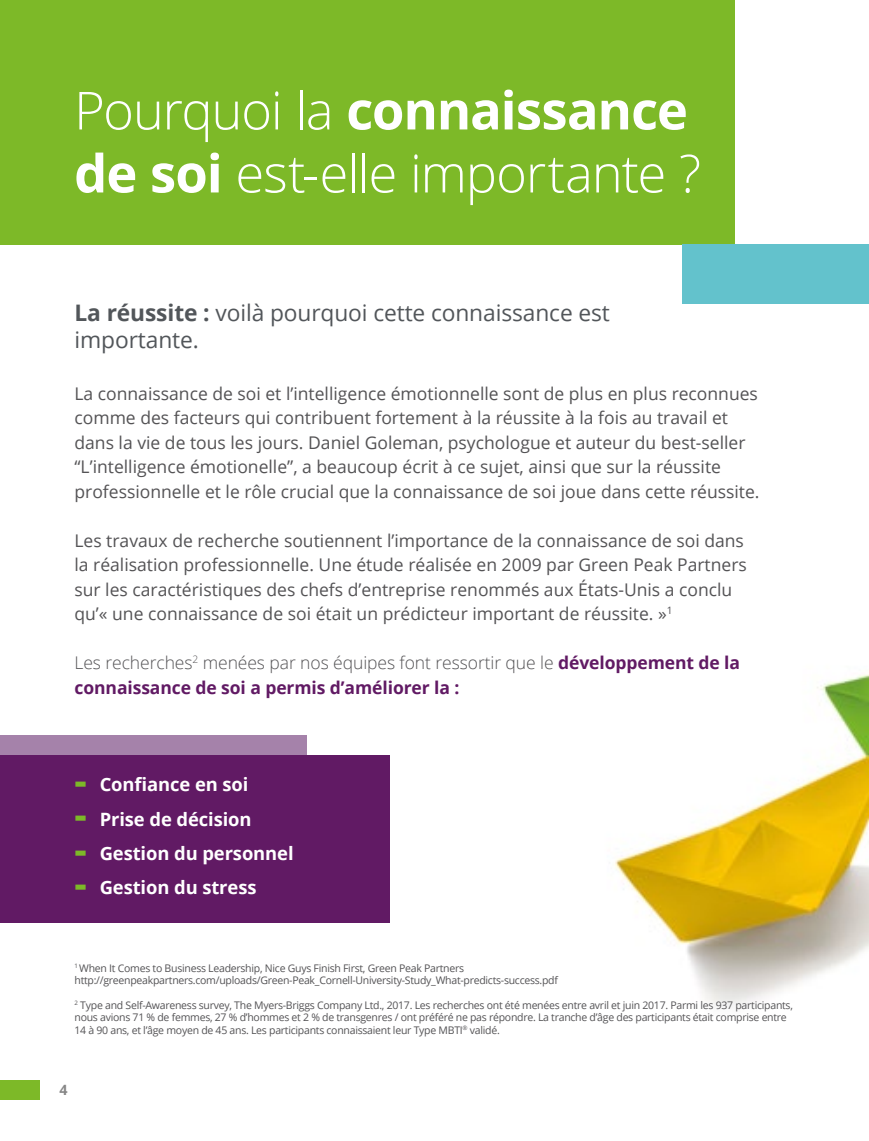
<style>
.page{position:relative;width:869px;height:1141px;background:#fff}
.page>*{position:absolute;margin:0;border:0;box-sizing:border-box;transform-origin:0 0}
.t1{font:300 52.5px/63px "Open Sans";letter-spacing:-.02em;color:#fff}
.t2{font:22.75px/27.3px "Open Sans";letter-spacing:-.005em;color:#52565a}
.t3{font:700 18.38px "Open Sans";letter-spacing:-.005em;color:#fff}
.t4{font:17.5px/24.5px "Open Sans";color:#545355}
.t5{font:700 17.5px/24.5px "Open Sans";letter-spacing:-.005em;color:#611a64}
.t6{font:700 14.17px "Open Sans";color:#878787}
.t7{font:10.5px/12.6px "Open Sans";letter-spacing:-.025em;color:#545355}
.s1{font-weight:700}
.s2{font-weight:300;color:#545355}
.s3{font-weight:800;font-size:33.07px;color:#7db928}
</style>
<div class="page">
<div style="left:0;top:1080px;width:40px;height:20px;background:#7db928"></div>
<img style="left:615px;top:674px;width:253px;height:332px">
<div style="left:0;top:755px;width:389px;height:168px;background:#611a64"></div>
<div style="left:0;top:0;width:734px;height:244px;background:#7db928"></div>
<div style="left:681px;top:244px;width:187px;height:60px;background:#63c2cc"></div>
<div style="left:0;top:735px;width:307px;height:20px;background:#a582aa"></div>
<h1 class="t1" style="left:74px;top:78px;width:628px">Pourquoi la <span class="s1">connaissance de soi</span> est-elle importante ?</h1>
<h2 class="t2" style="left:74px;top:298px;width:536px"><span class="s1">La réussite :</span> voilà pourquoi cette connaissance est importante.</h2>
<p class="t4" style="left:74px;top:381px;width:686px">La connaissance de soi et l’intelligence émotionnelle sont de plus en plus reconnues comme des facteurs qui contribuent fortement à la réussite à la fois au travail et dans la vie de tous les jours. Daniel Goleman, psychologue et auteur du best-seller “L’intelligence émotionelle”, a beaucoup écrit à ce sujet, ainsi que sur la réussite professionnelle et le rôle crucial que la connaissance de soi joue dans cette réussite.</p>
<p class="t4" style="left:74px;top:528px;width:673px">Les travaux de recherche soutiennent l’importance de la connaissance de soi dans la réalisation professionnelle. Une étude réalisée en 2009 par Green Peak Partners sur les caractéristiques des chefs d’entreprise renommés aux États-Unis a conclu qu’« une connaissance de soi était un prédicteur important de réussite. »<sup>1</sup></p>
<p class="t5" style="left:74px;top:650px;width:666px"><span class="s2">Les recherches</span><sup>2</sup> <span class="s2">menées par nos équipes font ressortir que le</span> développement de la connaissance de soi a permis d’améliorer la :</p>
<p class="t3" style="left:75px;top:771px;width:175px"><span class="s3">-</span> Confiance en soi</p>
<p class="t3" style="left:75px;top:806px;width:178px"><span class="s3">-</span> Prise de décision</p>
<p class="t3" style="left:75px;top:840px;width:220px"><span class="s3">-</span> Gestion du personnel</p>
<p class="t3" style="left:75px;top:875px;width:183px"><span class="s3">-</span> Gestion du stress</p>
<p class="t7" style="left:74px;top:961px;width:485px"><sup>1</sup> When It Comes to Business Leadership, Nice Guys Finish First, Green Peak Partners http://greenpeakpartners.com/uploads/Green-Peak_Cornell-University-Study_What-predicts-success.pdf</p>
<p class="t7" style="left:74px;top:998px;width:719px"><sup>2</sup> Type and Self-Awareness survey, The Myers-Briggs Company Ltd., 2017. Les recherches ont été menées entre avril et juin 2017. Parmi les 937 participants, nous avions 71 % de femmes, 27 % d’hommes et 2 % de transgenres / ont préféré ne pas répondre. La tranche d’âge des participants était comprise entre<br>14 à 90 ans, et l’âge moyen de 45 ans. Les participants connaissaient leur Type MBTI<sup>®</sup> validé.</p>
<p class="t6" style="left:60px;top:1080px;width:10px">4</p>
</div>
